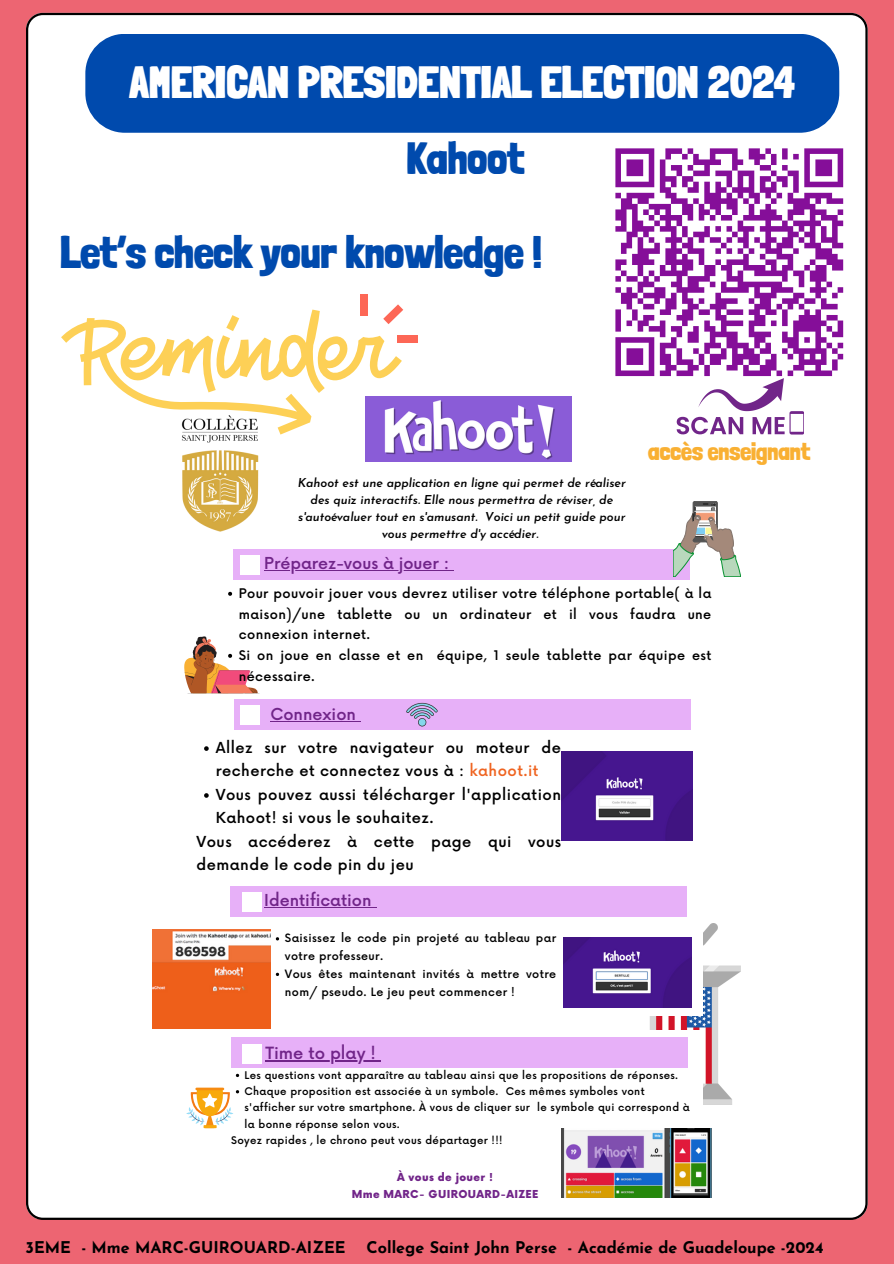
<style>
.page{position:relative;width:894px;height:1264px;background:#fff}
.page>*{position:absolute;margin:0;border:0;box-sizing:border-box;transform-origin:0 0}
.t1{font:900 44.1px "Londrina Solid";color:#fff}
.t2{font:900 44.1px "Londrina Solid";color:#004aad}
.t3{font:900 24.3px "Londrina Solid";color:#f9b033}
.t4{font:500 16.5px "Now";color:#712589}
.t5{font:700 16.2px "Josefin Sans";color:#000}
.t6{font:500 16.05px "Now";color:#712589}
.t7{font:500 14.85px/23.4px "Now";letter-spacing:.03em;color:#000}
.t8{font:500 12.9px/20.7px "Now";letter-spacing:.03em;color:#000;text-align:justify}
.t9{font:italic 600 12.3px/17.1px "Josefin Sans";color:#000;text-align:center}
.t10{font:500 11.25px/17.7px "Now";letter-spacing:.03em;color:#000}
.t11{font:900 10.65px "Now";letter-spacing:.03em;color:#712589}
.t12{font:500 10.35px/16.4px "Now";letter-spacing:.03em;color:#000}
.s1{color:#ef6421}
</style>
<div class="page">
<div style="left:0;top:0;width:893px;height:1263px;background:#ed6572"></div>
<div style="left:26px;top:13px;width:841px;height:1206px;background:#fff"></div>
<div style="left:85px;top:34px;width:754px;height:99px;background:#004aad;border-radius:39px"></div>
<div style="left:604px;top:137px;width:250px;height:250px;background:#fff"></div>
<svg style="left:615px;top:148px;width:229px;height:229px"></svg>
<img style="left:627px;top:923px;width:113px;height:181px">
<div style="left:221px;top:688px;width:481px;height:164px;background:#fff"></div>
<div style="left:221px;top:538px;width:481px;height:140px;background:#fff"></div>
<div style="left:234px;top:549px;width:455px;height:31px;background:#e7b0f8"></div>
<div style="left:221px;top:879px;width:481px;height:136px;background:#fff"></div>
<div style="left:240px;top:555px;width:20px;height:20px;background:#fff"></div>
<div style="left:234px;top:699px;width:456px;height:31px;background:#e7b0f8"></div>
<div style="left:239px;top:704px;width:20px;height:20px;background:#fff"></div>
<div style="left:230px;top:886px;width:456px;height:31px;background:#e7b0f8"></div>
<div style="left:242px;top:892px;width:19px;height:19px;background:#fff"></div>
<div style="left:221px;top:1030px;width:481px;height:125px;background:#fff"></div>
<div style="left:231px;top:1037px;width:456px;height:31px;background:#e7b0f8"></div>
<div style="left:242px;top:1044px;width:19px;height:20px;background:#fff"></div>
<svg style="left:673px;top:501px;width:67px;height:75px"></svg>
<img style="left:561px;top:751px;width:131px;height:89px">
<img style="left:563px;top:937px;width:128px;height:70px">
<img style="left:152px;top:929px;width:118px;height:99px">
<img style="left:561px;top:1128px;width:150px;height:69px">
<svg style="left:406px;top:703px;width:31px;height:23px"></svg>
<img style="left:365px;top:396px;width:206px;height:66px">
<hr style="left:195px;top:1087px;width:29px;height:3px;background:#f68b11">
<img style="left:173px;top:434px;width:92px;height:104px">
<div style="left:360px;top:294px;width:8px;height:21px;background:#fd6756"></div>
<svg style="left:61px;top:304px;width:342px;height:130px"></svg>
<div style="left:397px;top:335px;width:20px;height:8px;background:#fd6756"></div>
<svg style="left:676px;top:378px;width:127px;height:56px"></svg>
<svg style="left:204px;top:746px;width:5px;height:5px"></svg>
<svg style="left:204px;top:793px;width:5px;height:4px"></svg>
<svg style="left:228px;top:592px;width:4px;height:4px"></svg>
<svg style="left:184px;top:634px;width:75px;height:60px"></svg>
<hr style="left:264px;top:570px;width:185px;height:1px;background:#712589">
<hr style="left:270px;top:720px;width:86px;height:1px;background:#712589">
<hr style="left:264px;top:907px;width:107px;height:1px;background:#712589">
<svg style="left:186px;top:1089px;width:53px;height:39px"></svg>
<hr style="left:265px;top:1060px;width:111px;height:1px;background:#712589">
<p class="t1" style="left:129px;top:56px;width:666px">AMERICAN PRESIDENTIAL ELECTION 2024</p>
<h1 class="t2" style="left:406px;top:132px;width:119px">Kahoot</h1>
<h2 class="t2" style="left:60px;top:226px;width:483px">Let’s check your knowledge !</h2>
<p class="t9" style="left:298px;top:475px;width:329px">Kahoot est une application en ligne qui permet de réaliser des quiz interactifs. Elle nous permettra de réviser, de s'autoévaluer tout en s'amusant. Voici un petit guide pour vous permettre d'y accédier.</p>
<p class="t6" style="left:264px;top:554px;width:186px">Préparez-vous à jouer :</p>
<h4 class="t3" style="left:648px;top:437px;width:163px">accès enseignant</h4>
<h4 class="t8" style="left:239px;top:583px;width:474px">Pour pouvoir jouer vous devrez utiliser votre téléphone portable( à la maison)/une tablette ou un ordinateur et il vous faudra une connexion internet.</h4>
<p class="t8" style="left:239px;top:645px;width:474px">Si on joue en classe et en équipe, 1 seule tablette par équipe est nécessaire.</p>
<h5 class="t6" style="left:270px;top:705px;width:87px">Connexion</h5>
<p class="t7" style="left:216px;top:736px;width:346px">Allez sur votre navigateur ou moteur de recherche et connectez vous à : <span class="s1">kahoot.it</span></p>
<p class="t7" style="left:216px;top:783px;width:346px">Vous pouvez aussi télécharger l'application<br>Kahoot! si vous le souhaitez.</p>
<p class="t7" style="left:196px;top:830px;width:366px">Vous accéderez à cette page qui vous demande le code pin du jeu</p>
<h4 class="t6" style="left:264px;top:891px;width:109px">Identification</h4>
<h4 class="t10" style="left:285px;top:930px;width:272px">Saisissez le code pin projeté au tableau par votre professeur.</h4>
<p class="t10" style="left:285px;top:965px;width:272px">Vous êtes maintenant invités à mettre votre nom/ pseudo. Le jeu peut commencer !</p>
<p class="t4" style="left:265px;top:1044px;width:112px">Time to play !</p>
<p class="t12" style="left:244px;top:1067px;width:435px">Les questions vont apparaître au tableau ainsi que les propositions de réponses.</p>
<p class="t12" style="left:244px;top:1083px;width:446px">Chaque proposition est associée à un symbole. Ces mêmes symboles vont s'afficher sur votre smartphone. À vous de cliquer sur le symbole qui correspond à la bonne réponse selon vous.</p>
<p class="t12" style="left:231px;top:1132px;width:273px">Soyez rapides , le chrono peut vous départager !!!</p>
<p class="t11" style="left:397px;top:1171px;width:97px">À vous de jouer !</p>
<p class="t11" style="left:351px;top:1188px;width:188px">Mme MARC- GUIROUARD-AIZEE</p>
<p class="t5" style="left:25px;top:1240px;width:321px">3EME - Mme MARC-GUIROUARD-AIZEE</p>
<p class="t5" style="left:366px;top:1240px;width:458px">College Saint John Perse - Académie de Guadeloupe -2024</p>
</div>
